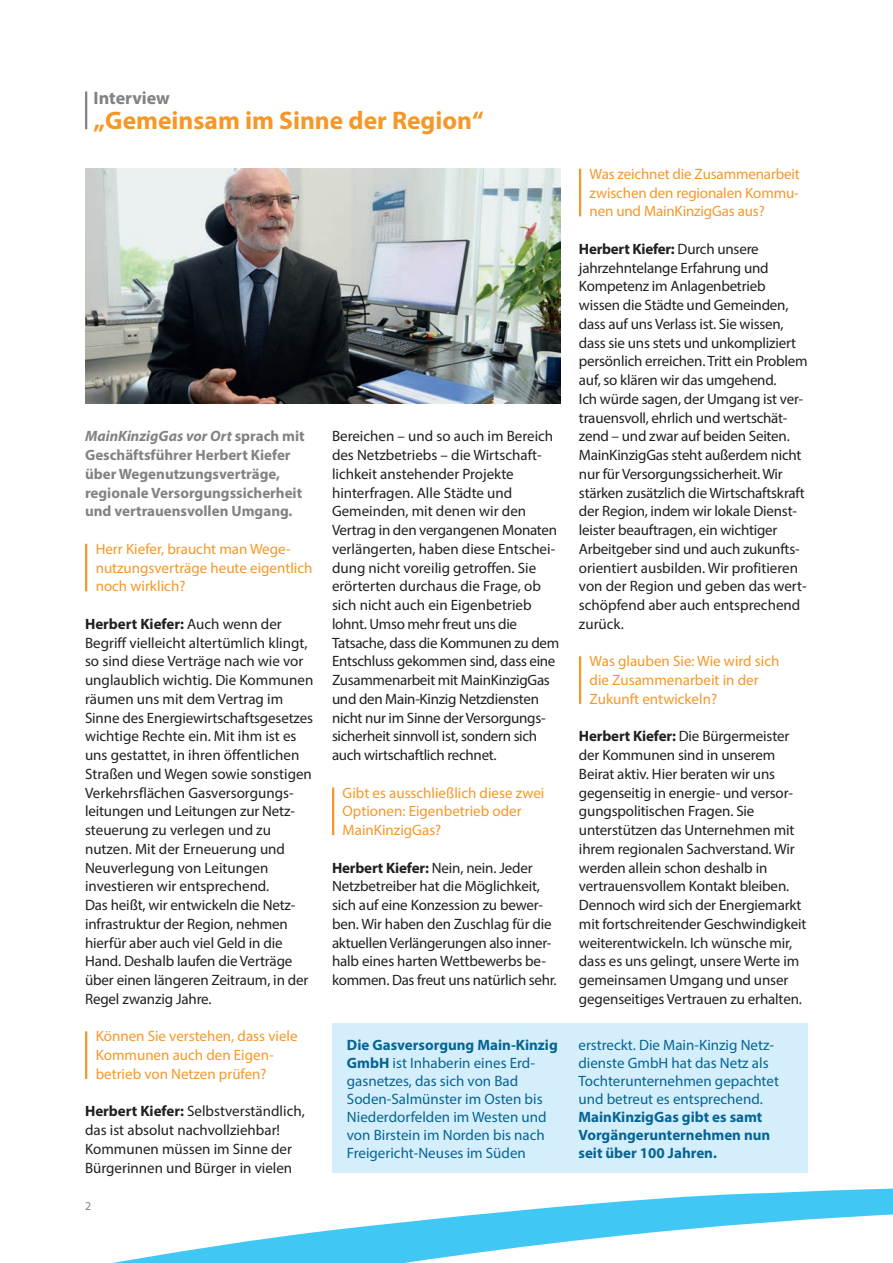
<style>
.page{position:relative;width:893px;height:1263px;background:#fff}
.page>*{position:absolute;margin:0;border:0;box-sizing:border-box;transform-origin:0 0}
.t1{font:700 25.5px "Myriad Pro";color:#f79727}
.t2{font:700 18px "Myriad Pro";color:#808285}
.t3{font:15px/18.8px "Myriad Pro";letter-spacing:-.01em;color:#231f20}
.t4{font:15px/18.8px "Myriad Pro";color:#f79727}
.t5{font:15px/18px "Myriad Pro";color:#066495}
.t6{font:700 15px/18.8px "Myriad Pro";color:#808285}
.t7{font:700 15px/18px "Myriad Pro";color:#066495}
.t8{font:12px "Myriad Pro";color:#808285}
.s1{font-style:italic}
.s2{font-weight:700}
</style>
<div class="page">
<svg style="left:113px;top:1188px;width:780px;height:75px"></svg>
<hr style="left:85px;top:91px;width:2px;height:38px;background:#808285">
<hr style="left:85px;top:544px;width:2px;height:47px;background:#f79727">
<img style="left:85px;top:169px;width:476px;height:235px">
<hr style="left:332px;top:787px;width:2px;height:48px;background:#f79727">
<hr style="left:579px;top:656px;width:2px;height:48px;background:#f79727">
<hr style="left:579px;top:169px;width:2px;height:47px;background:#f79727">
<div style="left:332px;top:1023px;width:476px;height:150px;background:#d4effb"></div>
<hr style="left:85px;top:1031px;width:2px;height:48px;background:#f79727">
<p class="t2" style="left:94px;top:86px;width:78px">Interview</p>
<h1 class="t1" style="left:94px;top:104px;width:392px">„Gemeinsam im Sinne der Region“</h1>
<p class="t6" style="left:85px;top:426px;width:221px"><span class="s1">MainKinzigGas vor Ort</span> sprach mit<br>Geschäftsführer Herbert Kiefer über Wegenutzungsverträge, regionale Versorgungssicherheit und vertrauensvollen Umgang.</p>
<p class="t4" style="left:96px;top:539px;width:218px">Herr Kiefer, braucht man Wege&shy;nutzungsverträge heute eigentlich noch wirklich?</p>
<p class="t3" style="left:85px;top:614px;width:230px"><span class="s2">Herbert Kiefer:</span> Auch wenn der Begriff vielleicht altertümlich klingt, so sind diese Verträge nach wie vor unglaublich wichtig. Die Kommunen räumen uns mit dem Vertrag im Sinne des Energiewirtschaftsgesetzes wichtige Rechte ein. Mit ihm ist es uns gestattet, in ihren öffentlichen Straßen und Wegen sowie sonstigen Verkehrsflächen Gasversorgungs&shy;leitungen und Leitungen zur Netz&shy;steuerung zu verlegen und zu nutzen. Mit der Erneuerung und Neuverlegung von Leitungen investieren wir entsprechend.<br>Das heißt, wir entwickeln die Netz&shy;infrastruktur der Region, nehmen hierfür aber auch viel Geld in die Hand. Deshalb laufen die Verträge über einen längeren Zeitraum, in der Regel zwanzig Jahre.</p>
<p class="t4" style="left:96px;top:1027px;width:203px">Können Sie verstehen, dass viele<br>Kommunen auch den Eigen&shy;betrieb von Netzen prüfen?</p>
<p class="t3" style="left:85px;top:1102px;width:221px"><span class="s2">Herbert Kiefer:</span> Selbstverständlich, das ist absolut nachvollziehbar!<br>Kommunen müssen im Sinne der Bürgerinnen und Bürger in vielen</p>
<p class="t8" style="left:85px;top:1199px;width:8px">2</p>
<p class="t3" style="left:332px;top:427px;width:229px">Bereichen – und so auch im Bereich des Netzbetriebs – die Wirtschaft&shy;lichkeit anstehender Projekte hinterfragen. Alle Städte und Gemeinden, mit denen wir den Vertrag in den vergangenen Monaten verlängerten, haben diese Entschei&shy;dung nicht voreilig getroffen. Sie erörterten durchaus die Frage, ob sich nicht auch ein Eigenbetrieb lohnt. Umso mehr freut uns die Tatsache, dass die Kommunen zu dem Entschluss gekommen sind, dass eine Zusammenarbeit mit MainKinzigGas und den Main-Kinzig Netzdiensten nicht nur im Sinne der Versorgungs&shy;sicherheit sinnvoll ist, sondern sich auch wirtschaftlich rechnet.</p>
<p class="t4" style="left:343px;top:783px;width:203px">Gibt es ausschließlich diese zwei<br>Optionen: Eigenbetrieb oder<br>MainKinzigGas?</p>
<p class="t3" style="left:332px;top:858px;width:226px"><span class="s2">Herbert Kiefer:</span> Nein, nein. Jeder Netzbetreiber hat die Möglichkeit, sich auf eine Konzession zu bewer&shy;ben. Wir haben den Zuschlag für die aktuellen Verlängerungen also inner&shy;halb eines harten Wettbewerbs be&shy;kommen. Das freut uns natürlich sehr.</p>
<p class="t4" style="left:590px;top:164px;width:212px">Was zeichnet die Zusammenarbeit zwischen den regionalen Kommu&shy;nen und MainKinzigGas aus?</p>
<p class="t3" style="left:579px;top:239px;width:230px"><span class="s2">Herbert Kiefer:</span> Durch unsere jahrzehntelange Erfahrung und Kompetenz im Anlagenbetrieb wissen die Städte und Gemeinden, dass auf uns Verlass ist. Sie wissen, dass sie uns stets und unkompliziert persönlich erreichen. Tritt ein Problem auf, so klären wir das umgehend.<br>Ich würde sagen, der Umgang ist ver&shy;trauensvoll, ehrlich und wertschät&shy;zend – und zwar auf beiden Seiten.<br>MainKinzigGas steht außerdem nicht nur für Versorgungssicherheit. Wir stärken zusätzlich die Wirtschaftskraft der Region, indem wir lokale Dienst&shy;leister beauftragen, ein wichtiger Arbeitgeber sind und auch zukunfts&shy;orientiert ausbilden. Wir profitieren von der Region und geben das wert&shy;schöpfend aber auch entsprechend zurück.</p>
<p class="t4" style="left:590px;top:652px;width:191px">Was glauben Sie: Wie wird sich die Zusammenarbeit in der<br>Zukunft entwickeln?</p>
<p class="t3" style="left:579px;top:727px;width:229px"><span class="s2">Herbert Kiefer:</span> Die Bürgermeister der Kommunen sind in unserem Beirat aktiv. Hier beraten wir uns gegenseitig in energie- und versor&shy;gungspolitischen Fragen. Sie unterstützen das Unternehmen mit ihrem regionalen Sachverstand. Wir werden allein schon deshalb in vertrauensvollem Kontakt bleiben.<br>Dennoch wird sich der Energiemarkt mit fortschreitender Geschwindigkeit weiterentwickeln. Ich wünsche mir, dass es uns gelingt, unsere Werte im gemeinsamen Umgang und unser gegenseitiges Vertrauen zu erhalten.</p>
<p class="t5" style="left:347px;top:1035px;width:212px"><span class="s2">Die Gasversorgung Main-Kinzig<br>GmbH</span> ist Inhaberin eines Erd&shy;gasnetzes, das sich von Bad<br>Soden-Salmünster im Osten bis<br>Niederdorfelden im Westen und von Birstein im Norden bis nach<br>Freigericht-Neuses im Süden</p>
<p class="t5" style="left:578px;top:1035px;width:202px">erstreckt. Die Main-Kinzig Netz&shy;dienste GmbH hat das Netz als<br>Tochterunternehmen gepachtet und betreut es entsprechend.</p>
<p class="t7" style="left:578px;top:1107px;width:193px">MainKinzigGas gibt es samt<br>Vorgängerunternehmen nun seit über 100 Jahren.</p>
</div>
